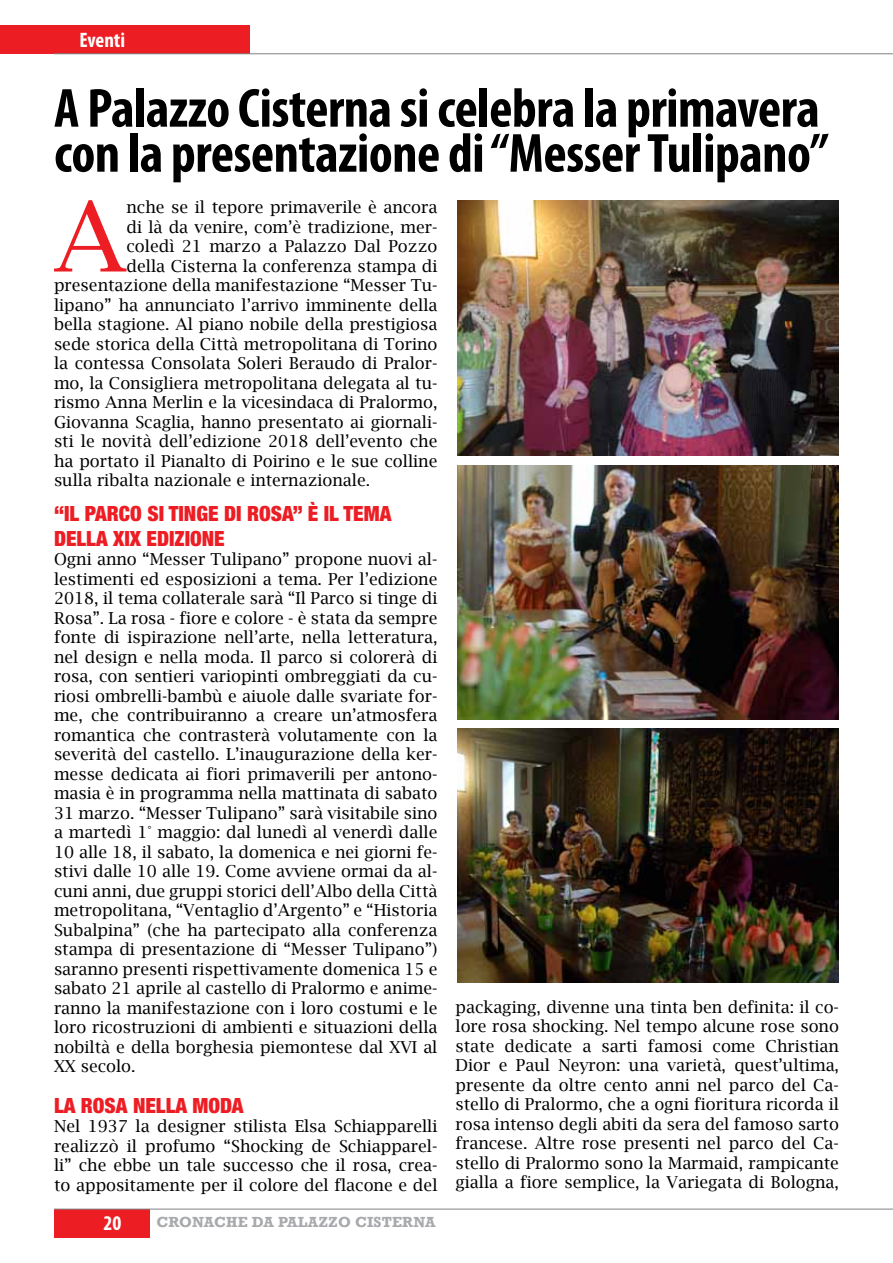
<style>
.page{position:relative;width:893px;height:1263px;background:#fff}
.page>*{position:absolute;margin:0;border:0;box-sizing:border-box;transform-origin:0 0}
.t1{font:97.5px "Lucida Bright";color:#ed1d24}
.t2{font:700 condensed 55.5px/45px "Myriad Pro";letter-spacing:-.01em;color:#000}
.t3{font:900 condensed 21px/25.2px "Helvetica Neue";color:#ed1d24}
.t4{font:700 condensed 21px "Myriad Pro";color:#fff}
.t5{font:16.5px/19.5px "Lucida Bright";color:#000;text-align:justify}
.t6{font:700 15px "Rockwell";letter-spacing:.01em;color:#a7a9ac}
</style>
<div class="page">
<div style="left:0;top:25px;width:250px;height:29px;background:#ed1d24"></div>
<hr style="left:54px;top:54px;width:839px;height:1px;background:#808285">
<div style="left:54px;top:1209px;width:96px;height:28px;background:#ed1d24"></div>
<hr style="left:54px;top:1209px;width:839px;height:1px;background:#808285">
<img style="left:457px;top:200px;width:382px;height:256px">
<img style="left:458px;top:465px;width:381px;height:254px">
<img style="left:457px;top:729px;width:382px;height:253px">
<p class="t4" style="left:80px;top:27px;width:47px">Eventi</p>
<h2 class="t2" style="left:54px;top:85px;width:776px">A Palazzo Cisterna si celebra la primavera con la presentazione di “Messer Tulipano”</h2>
<h1 class="t1" style="left:54px;top:181px;width:74px">A</h1>
<p class="t5" style="left:127px;top:197px;width:312px">nche se il tepore primaverile è ancora</p>
<p class="t5" style="left:127px;top:217px;width:312px">di là da venire, com’è tradizione, mer-</p>
<p class="t5" style="left:127px;top:236px;width:312px">coledì 21 marzo a Palazzo Dal Pozzo</p>
<p class="t5" style="left:127px;top:256px;width:312px">della Cisterna la conferenza stampa di</p>
<p class="t5" style="left:54px;top:275px;width:385px">presentazione della manifestazione “Messer Tu-</p>
<p class="t5" style="left:54px;top:295px;width:385px">lipano” ha annunciato l’arrivo imminente della</p>
<p class="t5" style="left:54px;top:314px;width:385px">bella stagione. Al piano nobile della prestigiosa</p>
<p class="t5" style="left:54px;top:334px;width:385px">sede storica della Città metropolitana di Torino</p>
<p class="t5" style="left:54px;top:353px;width:385px">la contessa Consolata Soleri Beraudo di Pralor-</p>
<p class="t5" style="left:54px;top:373px;width:385px">mo, la Consigliera metropolitana delegata al tu-</p>
<p class="t5" style="left:54px;top:392px;width:385px">rismo Anna Merlin e la vicesindaca di Pralormo,</p>
<p class="t5" style="left:54px;top:412px;width:385px">Giovanna Scaglia, hanno presentato ai giornali-</p>
<p class="t5" style="left:54px;top:431px;width:385px">sti le novità dell’edizione 2018 dell’evento che</p>
<p class="t5" style="left:54px;top:451px;width:385px">ha portato il Pianalto di Poirino e le sue colline</p>
<p class="t5" style="left:54px;top:470px;width:318px">sulla ribalta nazionale e internazionale.</p>
<p class="t3" style="left:54px;top:500px;width:339px">“IL PARCO SI TINGE DI ROSA” È IL TEMA<br>DELLA XIX EDIZIONE</p>
<p class="t5" style="left:54px;top:550px;width:385px">Ogni anno “Messer Tulipano” propone nuovi al&shy;lestimenti ed esposizioni a tema. Per l’edizione 2018, il tema collaterale sarà “Il Parco si tinge di Rosa”. La rosa - fiore e colore - è stata da sempre fonte di ispirazione nell’arte, nella letteratura, nel design e nella moda. Il parco si colorerà di rosa, con sentieri variopinti ombreggiati da cu&shy;riosi ombrelli-bambù e aiuole dalle svariate for&shy;me, che contribuiranno a creare un’atmosfera romantica che contrasterà volutamente con la severità del castello. L’inaugurazione della ker&shy;messe dedicata ai fiori primaverili per antono&shy;masia è in programma nella mattinata di sabato 31 marzo. “Messer Tulipano” sarà visitabile sino a martedì 1° maggio: dal lunedì al venerdì dalle 10 alle 18, il sabato, la domenica e nei giorni fe&shy;stivi dalle 10 alle 19. Come avviene ormai da al&shy;cuni anni, due gruppi storici dell’Albo della Città metropolitana, “Ventaglio d’Argento” e “Historia Subalpina” (che ha partecipato alla conferenza stampa di presentazione di “Messer Tulipano”) saranno presenti rispettivamente domenica 15 e sabato 21 aprile al castello di Pralormo e anime&shy;ranno la manifestazione con i loro costumi e le loro ricostruzioni di ambienti e situazioni della nobiltà e della borghesia piemontese dal XVI al XX secolo.</p>
<p class="t3" style="left:54px;top:1092px;width:191px">LA ROSA NELLA MODA</p>
<p class="t5" style="left:54px;top:1116px;width:385px">Nel 1937 la designer stilista Elsa Schiapparelli realizzò il profumo “Shocking de Schiapparel&shy;li” che ebbe un tale successo che il rosa, crea&shy;to appositamente per il colore del flacone e del</p>
<p class="t4" style="left:104px;top:1210px;width:19px">20</p>
<p class="t6" style="left:156px;top:1213px;width:281px">CRONACHE DA PALAZZO CISTERNA</p>
<p class="t5" style="left:455px;top:997px;width:385px">packaging, divenne una tinta ben definita: il co&shy;lore rosa shocking. Nel tempo alcune rose sono state dedicate a sarti famosi come Christian Dior e Paul Neyron: una varietà, quest’ultima, presente da oltre cento anni nel parco del Ca&shy;stello di Pralormo, che a ogni fioritura ricorda il rosa intenso degli abiti da sera del famoso sarto francese. Altre rose presenti nel parco del Ca&shy;stello di Pralormo sono la Marmaid, rampicante gialla a fiore semplice, la Variegata di Bologna,</p>
</div>
